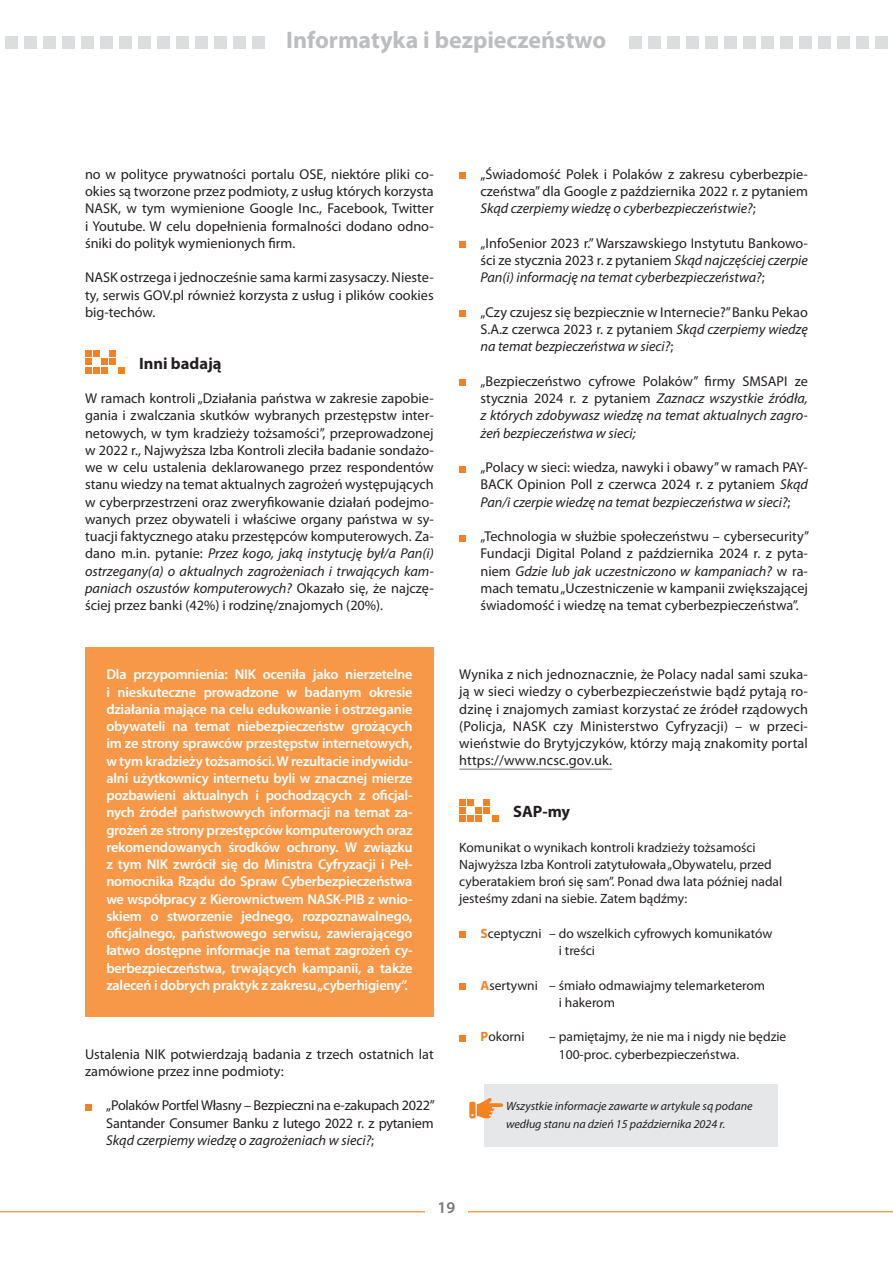
<style>
.page{position:relative;width:893px;height:1263px;background:#fff}
.page>*{position:absolute;margin:0;border:0;box-sizing:border-box;transform-origin:0 0}
.t1{font:700 24px "Myriad Pro";color:#bcbdc0}
.t2{font:700 16.5px "Myriad Pro";color:#231f20}
.t3{font:600 16.5px "Myriad Pro";color:#76787b}
.t4{font:14.25px/17.2px "Myriad Pro";color:#231f20;text-align:justify}
.t5{font:600 14.25px/17.2px "Myriad Pro";letter-spacing:-.015em;color:#fff;text-align:justify}
.t6{font:italic 14.25px/17.2px "Myriad Pro";color:#231f20;text-align:justify}
.t7{font:13.5px/17.2px "Myriad Pro";color:#231f20}
.t8{font:italic 12px/17.2px "Myriad Pro";color:#231f20}
.s1{font-style:italic}
.s2{font-style:normal}
.s3{font-weight:700;color:#f58220}
</style>
<div class="page">
<hr style="left:0;top:1211px;width:893px;height:1px;background:#f58220">
<div style="left:425px;top:1195px;width:43px;height:23px;background:#fff"></div>
<div style="left:875px;top:36px;width:13px;height:13px;background:#dcdddf"></div>
<div style="left:837px;top:36px;width:13px;height:13px;background:#dcdddf"></div>
<div style="left:818px;top:36px;width:13px;height:13px;background:#dcdddf"></div>
<div style="left:799px;top:36px;width:13px;height:13px;background:#dcdddf"></div>
<div style="left:667px;top:36px;width:13px;height:13px;background:#dcdddf"></div>
<div style="left:629px;top:36px;width:13px;height:13px;background:#dcdddf"></div>
<div style="left:648px;top:36px;width:13px;height:13px;background:#dcdddf"></div>
<div style="left:743px;top:36px;width:13px;height:13px;background:#dcdddf"></div>
<div style="left:724px;top:36px;width:12px;height:13px;background:#dcdddf"></div>
<div style="left:686px;top:36px;width:13px;height:13px;background:#dcdddf"></div>
<div style="left:761px;top:36px;width:13px;height:13px;background:#dcdddf"></div>
<div style="left:704px;top:36px;width:13px;height:13px;background:#dcdddf"></div>
<div style="left:780px;top:36px;width:13px;height:13px;background:#dcdddf"></div>
<div style="left:856px;top:36px;width:13px;height:13px;background:#dcdddf"></div>
<div style="left:252px;top:36px;width:12px;height:13px;background:#dcdddf"></div>
<div style="left:195px;top:36px;width:13px;height:13px;background:#dcdddf"></div>
<div style="left:214px;top:36px;width:13px;height:13px;background:#dcdddf"></div>
<div style="left:81px;top:36px;width:13px;height:13px;background:#dcdddf"></div>
<div style="left:43px;top:36px;width:13px;height:13px;background:#dcdddf"></div>
<div style="left:5px;top:36px;width:13px;height:13px;background:#dcdddf"></div>
<div style="left:24px;top:36px;width:13px;height:13px;background:#dcdddf"></div>
<div style="left:62px;top:36px;width:13px;height:13px;background:#dcdddf"></div>
<div style="left:157px;top:36px;width:13px;height:12px;background:#dcdddf"></div>
<div style="left:138px;top:36px;width:13px;height:13px;background:#dcdddf"></div>
<div style="left:100px;top:36px;width:13px;height:13px;background:#dcdddf"></div>
<div style="left:119px;top:36px;width:13px;height:13px;background:#dcdddf"></div>
<div style="left:233px;top:36px;width:13px;height:13px;background:#dcdddf"></div>
<div style="left:176px;top:36px;width:13px;height:13px;background:#dcdddf"></div>
<div style="left:485px;top:1085px;width:293px;height:62px;background:#e6e7e9"></div>
<svg style="left:469px;top:1098px;width:34px;height:20px"></svg>
<div style="left:85px;top:647px;width:349px;height:369px;background:#f79848"></div>
<svg style="left:85px;top:351px;width:39px;height:22px"></svg>
<svg style="left:85px;top:1104px;width:6px;height:6px"></svg>
<hr style="left:459px;top:769px;width:153px;height:1px;background:#808285">
<svg style="left:459px;top:173px;width:6px;height:6px"></svg>
<svg style="left:459px;top:242px;width:6px;height:6px"></svg>
<svg style="left:459px;top:311px;width:6px;height:6px"></svg>
<svg style="left:459px;top:380px;width:6px;height:6px"></svg>
<svg style="left:459px;top:466px;width:6px;height:6px"></svg>
<svg style="left:459px;top:535px;width:6px;height:6px"></svg>
<svg style="left:459px;top:799px;width:39px;height:23px"></svg>
<svg style="left:459px;top:932px;width:6px;height:6px"></svg>
<svg style="left:459px;top:984px;width:6px;height:6px"></svg>
<svg style="left:459px;top:1035px;width:6px;height:6px"></svg>
<h1 class="t1" style="left:286px;top:25px;width:322px">Informatyka i bezpieczeństwo</h1>
<p class="t4" style="left:85px;top:165px;width:350px">no w polityce prywatności portalu OSE, niektóre pliki co&shy;okies są tworzone przez podmioty, z usług których korzysta NASK, w tym wymienione Google Inc., Facebook, Twitter i Youtube. W celu dopełnienia formalności dodano odno&shy;śniki do polityk wymienionych firm.</p>
<p class="t4" style="left:85px;top:269px;width:350px">NASK ostrzega i jednocześnie sama karmi zasysaczy. Nieste&shy;ty, serwis GOV.pl również korzysta z usług i plików cookies big-techów.</p>
<p class="t2" style="left:139px;top:352px;width:84px">Inni badają</p>
<p class="t4" style="left:85px;top:389px;width:350px">W ramach kontroli „Działania państwa w zakresie zapobie&shy;gania i zwalczania skutków wybranych przestępstw inter&shy;netowych, w tym kradzieży tożsamości”, przeprowadzonej w 2022 r., Najwyższa Izba Kontroli zleciła badanie sondażo&shy;we w celu ustalenia deklarowanego przez respondentów stanu wiedzy na temat aktualnych zagrożeń występujących w cyberprzestrzeni oraz zweryfikowanie działań podejmo&shy;wanych przez obywateli i właściwe organy państwa w sy&shy;tuacji faktycznego ataku przestępców komputerowych. Za&shy;dano m.in. pytanie: <span class="s1">Przez kogo, jaką instytucję był/a Pan(i) ostrzegany(a) o aktualnych zagrożeniach i trwających kam&shy;paniach oszustów komputerowych?</span> Okazało się, że najczę&shy;ściej przez banki (42%) i rodzinę/znajomych (20%).</p>
<p class="t5" style="left:106px;top:665px;width:308px">Dla przypomnienia: NIK oceniła jako nierzetelne i nieskuteczne prowadzone w badanym okresie działania mające na celu edukowanie i ostrzeganie obywateli na temat niebezpieczeństw grożących im ze strony sprawców przestępstw internetowych, w tym kradzieży tożsamości. W rezultacie indywidu&shy;alni użytkownicy internetu byli w znacznej mierze pozbawieni aktualnych i pochodzących z oficjal&shy;nych źródeł państwowych informacji na temat za&shy;grożeń ze strony przestępców komputerowych oraz rekomendowanych środków ochrony. W związku z tym NIK zwrócił się do Ministra Cyfryzacji i Peł&shy;nomocnika Rządu do Spraw Cyberbezpieczeństwa we współpracy z Kierownictwem NASK-PIB z wnio&shy;skiem o stworzenie jednego, rozpoznawalnego, oficjalnego, państwowego serwisu, zawierającego łatwo dostępne informacje na temat zagrożeń cy&shy;berbezpieczeństwa, trwających kampanii, a także zaleceń i dobrych praktyk z zakresu „cyberhigieny”.</p>
<p class="t4" style="left:85px;top:1045px;width:350px">Ustalenia NIK potwierdzają badania z trzech ostatnich lat zamówione przez inne podmioty:</p>
<p class="t4" style="left:106px;top:1097px;width:330px">„Polaków Portfel Własny – Bezpieczni na e-zakupach 2022” Santander Consumer Banku z lutego 2022 r. z pytaniem <span class="s1">Skąd czerpiemy wiedzę o zagrożeniach w sieci?</span>;</p>
<p class="t4" style="left:480px;top:165px;width:329px">„Świadomość Polek i Polaków z zakresu cyberbezpie&shy;czeństwa” dla Google z października 2022 r. z pytaniem <span class="s1">Skąd czerpiemy wiedzę o cyberbezpieczeństwie?</span>;</p>
<p class="t4" style="left:480px;top:234px;width:329px">„InfoSenior 2023 r.” Warszawskiego Instytutu Bankowo&shy;ści ze stycznia 2023 r. z pytaniem <span class="s1">Skąd najczęściej czerpie Pan(i) informację na temat cyberbezpieczeństwa?</span>;</p>
<p class="t4" style="left:480px;top:303px;width:329px">„Czy czujesz się bezpiecznie w Internecie?” Banku Pekao S.A.z czerwca 2023 r. z pytaniem <span class="s1">Skąd czerpiemy wiedzę na temat bezpieczeństwa w sieci?</span>;</p>
<p class="t6" style="left:480px;top:372px;width:329px"><span class="s2">„Bezpieczeństwo cyfrowe Polaków” firmy SMSAPI ze stycznia 2024 r. z pytaniem</span> Zaznacz wszystkie źródła, z których zdobywasz wiedzę na temat aktualnych zagro&shy;żeń bezpieczeństwa w sieci;</p>
<p class="t4" style="left:480px;top:458px;width:329px">„Polacy w sieci: wiedza, nawyki i obawy” w ramach PAY-BACK Opinion Poll z czerwca 2024 r. z pytaniem <span class="s1">Skąd Pan/i czerpie wiedzę na temat bezpieczeństwa w sieci?</span>;</p>
<p class="t4" style="left:480px;top:527px;width:330px">„Technologia w służbie społeczeństwu – cybersecurity” Fundacji Digital Poland z października 2024 r. z pyta&shy;niem <span class="s1">Gdzie lub jak uczestniczono w kampaniach?</span> w ra&shy;mach tematu „Uczestniczenie w kampanii zwiększającej świadomość i wiedzę na temat cyberbezpieczeństwa”.</p>
<p class="t4" style="left:459px;top:665px;width:350px">Wynika z nich jednoznacznie, że Polacy nadal sami szuka&shy;ją w sieci wiedzy o cyberbezpieczeństwie bądź pytają ro&shy;dzinę i znajomych zamiast korzystać ze źródeł rządowych (Policja, NASK czy Ministerstwo Cyfryzacji) – w przeci&shy;wieństwie do Brytyjczyków, którzy mają znakomity portal https://www.ncsc.gov.uk.</p>
<p class="t2" style="left:513px;top:801px;width:58px">SAP-my</p>
<p class="t7" style="left:459px;top:838px;width:325px">Komunikat o wynikach kontroli kradzieży tożsamości Najwyższa Izba Kontroli zatytułowała „Obywatelu, przed cyberatakiem broń się sam”. Ponad dwa lata później nadal jesteśmy zdani na siebie. Zatem bądźmy:</p>
<p class="t7" style="left:559px;top:924px;width:215px;text-indent:-78px"><span class="s3">S</span>ceptyczni – do wszelkich cyfrowych komunikatów i treści</p>
<p class="t7" style="left:559px;top:976px;width:208px;text-indent:-78px"><span class="s3">A</span>sertywni – śmiało odmawiajmy telemarketerom i hakerom</p>
<p class="t7" style="left:480px;top:1028px;width:46px"><span class="s3">P</span>okorni</p>
<p class="t7" style="left:559px;top:1028px;width:229px;text-indent:-10px">– pamiętajmy, że nie ma i nigdy nie będzie<br>100-proc. cyberbezpieczeństwa.</p>
<p class="t8" style="left:506px;top:1097px;width:248px">Wszystkie informacje zawarte w artykule są podane według stanu na dzień 15 października 2024 r.</p>
<p class="t3" style="left:438px;top:1197px;width:19px">19</p>
</div>
